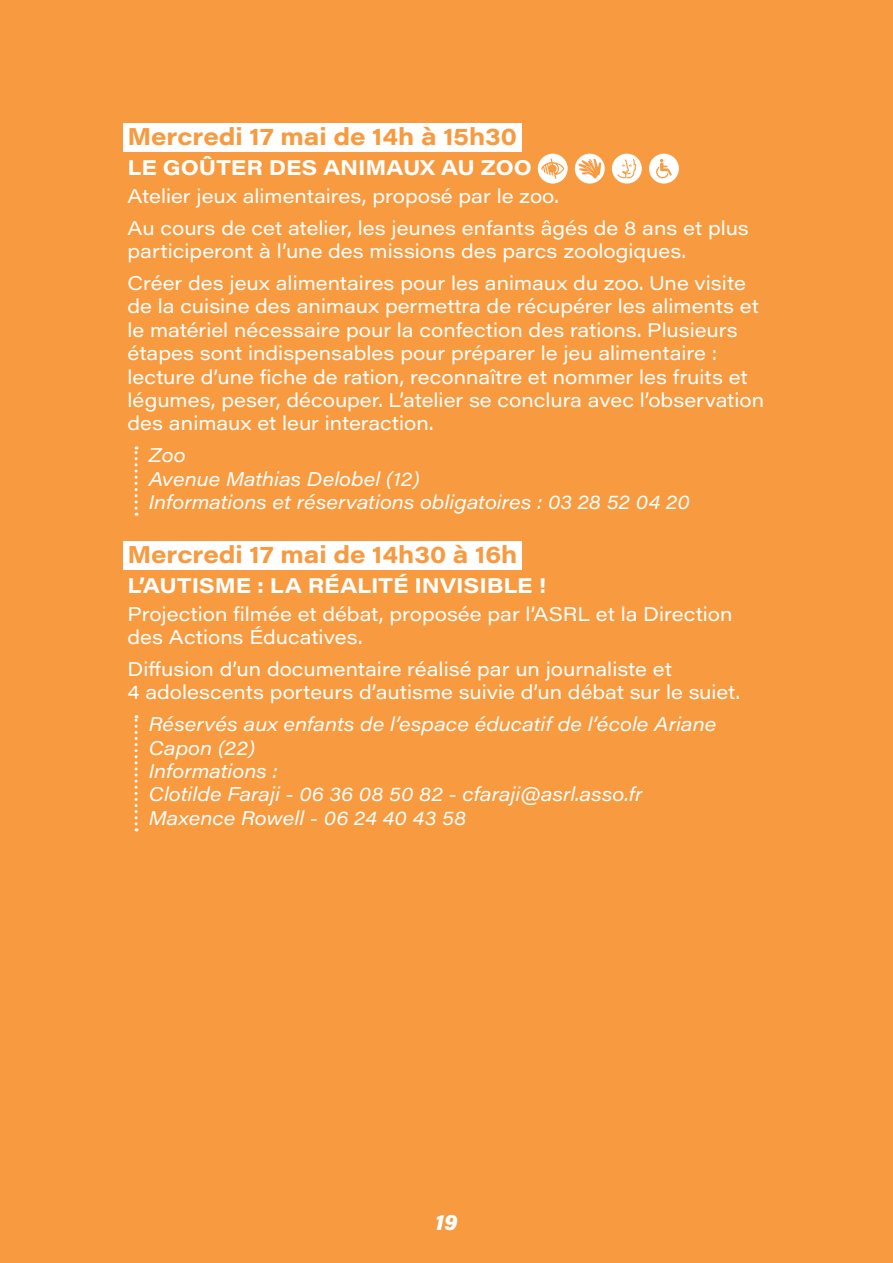
<style>
.page{position:relative;width:893px;height:1263px;background:#f89a3f}
.page>*{position:absolute;margin:0;border:0;box-sizing:border-box;transform-origin:0 0}
.t1{font:700 24px "Acumin Pro Wide";color:#f89a3f}
.t2{font:italic 900 22.5px "Acumin Pro";color:#fff}
.t3{font:700 21px "Acumin Pro Wide";color:#fff}
.t4{font:19.5px/23.4px "Acumin Pro Wide";color:#fff}
.t5{font:italic 19.5px/23.4px "Acumin Pro Wide";letter-spacing:.005em;color:#fff}
</style>
<div class="page">
<div style="left:123px;top:123px;width:398px;height:29px;background:#fff"></div>
<svg style="left:135px;top:446px;width:3px;height:70px"></svg>
<div style="left:123px;top:541px;width:399px;height:29px;background:#fff"></div>
<svg style="left:135px;top:715px;width:3px;height:116px"></svg>
<div style="left:612px;top:154px;width:30px;height:30px;background:#fff;border-radius:50%"></div>
<svg style="left:617px;top:159px;width:19px;height:19px"></svg>
<div style="left:649px;top:154px;width:30px;height:30px;background:#fff;border-radius:50%"></div>
<svg style="left:656px;top:159px;width:16px;height:19px"></svg>
<svg style="left:538px;top:154px;width:30px;height:30px"></svg>
<svg style="left:541px;top:158px;width:23px;height:21px"></svg>
<svg style="left:575px;top:154px;width:30px;height:30px"></svg>
<svg style="left:578px;top:159px;width:23px;height:20px"></svg>
<p class="t1" style="left:128px;top:119px;width:391px">Mercredi 17 mai de 14h à 15h30</p>
<p class="t3" style="left:128px;top:152px;width:406px">LE GOÛTER DES ANIMAUX AU ZOO</p>
<p class="t4" style="left:128px;top:179px;width:623px;line-height:32px">Atelier jeux alimentaires, proposé par le zoo.<br>Au cours de cet atelier, les jeunes enfants âgés de 8 ans et plus</p>
<p class="t4" style="left:128px;top:234px;width:620px;line-height:32px">participeront à l’une des missions des parcs zoologiques.<br>Créer des jeux alimentaires pour les animaux du zoo. Une visite</p>
<p class="t4" style="left:128px;top:294px;width:638px">de la cuisine des animaux permettra de récupérer les aliments et le matériel nécessaire pour la confection des rations. Plusieurs étapes sont indispensables pour préparer le jeu alimentaire : lecture d’une fiche de ration, reconnaître et nommer les fruits et légumes, peser, découper. L’atelier se conclura avec l’observation des animaux et leur interaction.</p>
<p class="t5" style="left:149px;top:443px;width:543px">Zoo<br>Avenue Mathias Delobel (12)<br>Informations et réservations obligatoires : 03 28 52 04 20</p>
<p class="t1" style="left:128px;top:537px;width:391px">Mercredi 17 mai de 14h30 à 16h</p>
<p class="t3" style="left:128px;top:570px;width:420px">L’AUTISME : LA RÉALITÉ INVISIBLE !</p>
<p class="t4" style="left:128px;top:601px;width:606px">Projection filmée et débat, proposée par l’ASRL et la Direction des Actions Éducatives.</p>
<p class="t4" style="left:128px;top:656px;width:614px">Diffusion d’un documentaire réalisé par un journaliste et<br>4 adolescents porteurs d’autisme suivie d’un débat sur le suiet.</p>
<p class="t5" style="left:149px;top:711px;width:569px">Réservés aux enfants de l’espace éducatif de l’école Ariane Capon (22)<br>Informations :<br>Clotilde Faraji - 06 36 08 50 82 - cfaraji@asrl.asso.fr Maxence Rowell - 06 24 40 43 58</p>
<p class="t2" style="left:435px;top:1206px;width:24px">19</p>
</div>
